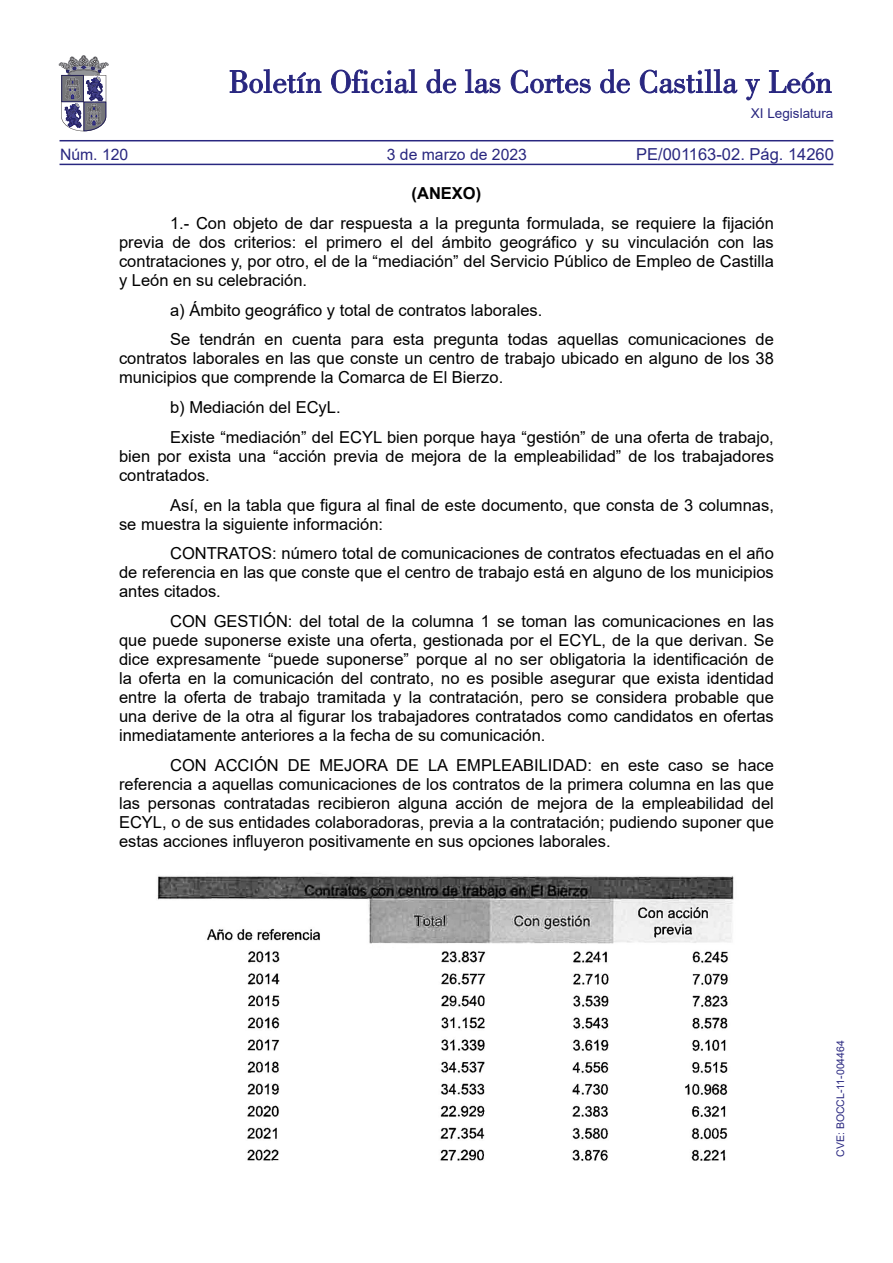
<style>
.page{position:relative;width:893px;height:1263px;background:#fff}
.page>*{position:absolute;margin:0;border:0;box-sizing:border-box;transform-origin:0 0}
.TEXTO_NORMAL{font:16.5px/19px "Arial";color:#000;text-align:justify}
.t1{font:16.5px "Arial";color:#292780}
.CENTRADO{font:700 16.5px "Arial";color:#000}
.t2{font:15.75px "Arial";color:#292780}
.t3{font:13.5px "Arial";color:#292780}
.t4{font:10.5px "Arial";color:#292780}
</style>
<div class="page">
<hr style="left:60px;top:164px;width:773px;height:1px;background:#292780">
<hr style="left:60px;top:140px;width:773px;height:1px;background:#292780">
<svg style="left:230px;top:69px;width:91px;height:24px"></svg>
<svg style="left:331px;top:69px;width:86px;height:24px"></svg>
<svg style="left:426px;top:69px;width:30px;height:24px"></svg>
<svg style="left:465px;top:69px;width:35px;height:24px"></svg>
<svg style="left:511px;top:70px;width:80px;height:23px"></svg>
<svg style="left:600px;top:69px;width:30px;height:24px"></svg>
<svg style="left:640px;top:69px;width:97px;height:24px"></svg>
<svg style="left:745px;top:79px;width:15px;height:21px"></svg>
<svg style="left:769px;top:70px;width:62px;height:23px"></svg>
<svg style="left:59px;top:55px;width:49px;height:76px"></svg>
<img style="left:157px;top:876px;width:577px;height:285px">
<p class="t3" style="left:751px;top:104px;width:84px">XI Legislatura</p>
<p class="t2" style="left:60px;top:143px;width:70px">Núm. 120</p>
<p class="t2" style="left:387px;top:143px;width:142px">3 de marzo de 2023</p>
<p class="t1" style="left:636px;top:143px;width:199px">PE/001163-02. Pág. 14260</p>
<p class="CENTRADO" style="left:412px;top:182px;width:71px">(ANEXO)</p>
<p class="TEXTO_NORMAL" style="left:119px;top:213px;width:656px;text-indent:51px">1.- Con objeto de dar respuesta a la pregunta formulada, se requiere la fijación previa de dos criterios: el primero el del ámbito geográfico y su vinculación con las contrataciones y, por otro, el de la “mediación” del Servicio Público de Empleo de Castilla y León en su celebración.</p>
<p class="TEXTO_NORMAL" style="left:170px;top:300px;width:374px">a) Ámbito geográfico y total de contratos laborales.</p>
<p class="TEXTO_NORMAL" style="left:119px;top:330px;width:656px;text-indent:51px">Se tendrán en cuenta para esta pregunta todas aquellas comunicaciones de contratos laborales en las que conste un centro de trabajo ubicado en alguno de los 38 municipios que comprende la Comarca de El Bierzo.</p>
<p class="TEXTO_NORMAL" style="left:170px;top:398px;width:172px">b) Mediación del ECyL.</p>
<p class="TEXTO_NORMAL" style="left:119px;top:427px;width:656px;text-indent:51px">Existe “mediación” del ECYL bien porque haya “gestión” de una oferta de trabajo, bien por exista una “acción previa de mejora de la empleabilidad” de los trabajadores contratados.</p>
<p class="TEXTO_NORMAL" style="left:119px;top:495px;width:656px;text-indent:51px">Así, en la tabla que figura al final de este documento, que consta de 3 columnas, se muestra la siguiente información:</p>
<p class="TEXTO_NORMAL" style="left:119px;top:544px;width:656px;text-indent:51px">CONTRATOS: número total de comunicaciones de contratos efectuadas en el año de referencia en las que conste que el centro de trabajo está en alguno de los municipios antes citados.</p>
<p class="TEXTO_NORMAL" style="left:119px;top:612px;width:656px;text-indent:51px">CON GESTIÓN: del total de la columna 1 se toman las comunicaciones en las que puede suponerse existe una oferta, gestionada por el ECYL, de la que derivan. Se dice expresamente “puede suponerse” porque al no ser obligatoria la identificación de la oferta en la comunicación del contrato, no es posible asegurar que exista identidad entre la oferta de trabajo tramitada y la contratación, pero se considera probable que una derive de la otra al figurar los trabajadores contratados como candidatos en ofertas inmediatamente anteriores a la fecha de su comunicación.</p>
<p class="TEXTO_NORMAL" style="left:119px;top:756px;width:656px;text-indent:51px">CON ACCIÓN DE MEJORA DE LA EMPLEABILIDAD: en este caso se hace referencia a aquellas comunicaciones de los contratos de la primera columna en las que las personas contratadas recibieron alguna acción de mejora de la empleabilidad del ECYL, o de sus entidades colaboradoras, previa a la contratación; pudiendo suponer que estas acciones influyeron positivamente en sus opciones laborales.</p>
<p class="t4" style="left:833px;top:1157px;width:118px;rotate:-90deg">CVE: BOCCL-11-004464</p>
</div>
